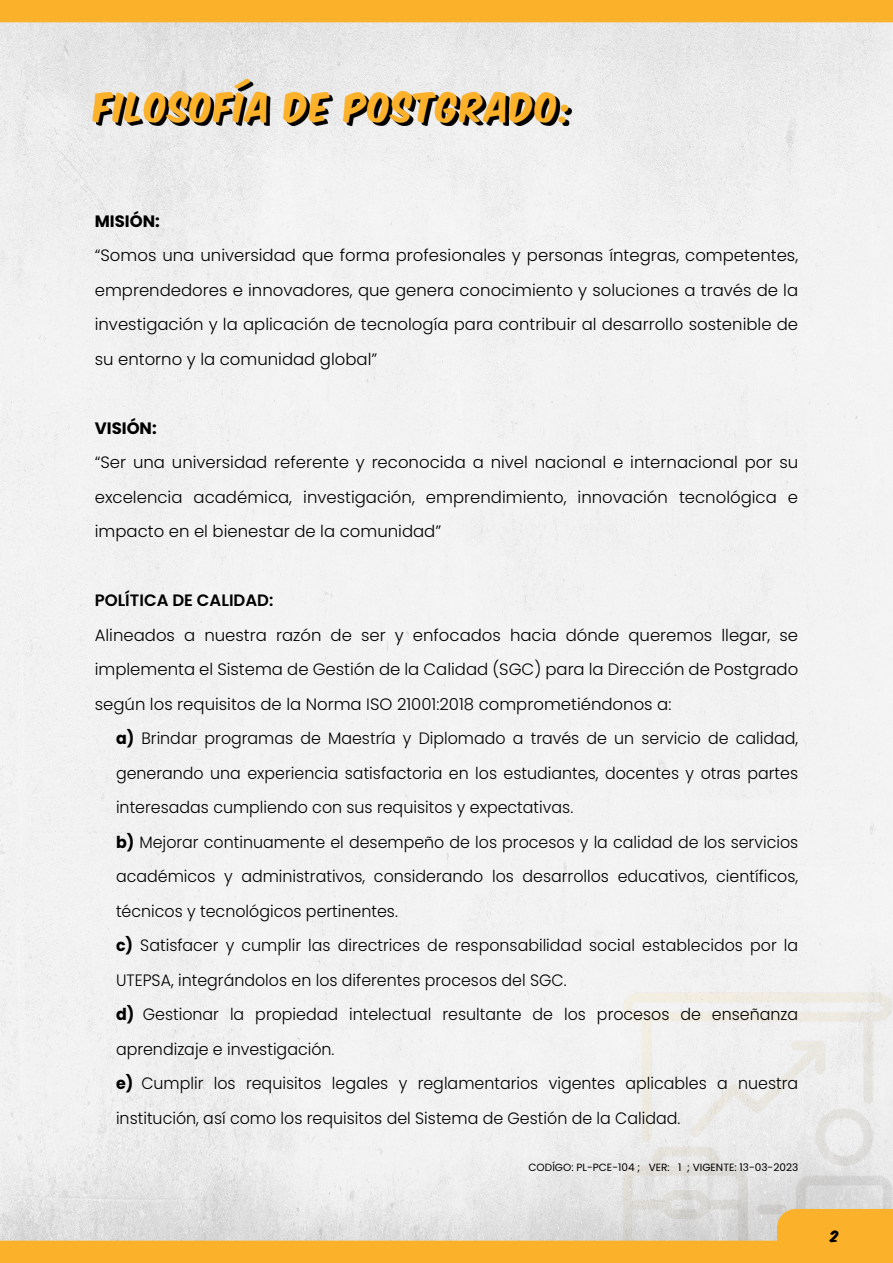
<style>
.page{position:relative;width:893px;height:1263px;background:#fff}
.page>*{position:absolute;margin:0;border:0;box-sizing:border-box;transform-origin:0 0}
.t1{font:34.5px "Komika Axis";letter-spacing:.05em;color:#fcb12b;scale:.94 1}
.t2{font:300 16.5px/34.5px "Poppins";color:#000;scale:.96 1}
.t3{font:300 16.5px/34.5px "Poppins";color:#000;text-align:justify}
.t4{font:600 16.5px "Poppins";color:#000}
.t5{font:700 16.5px "Poppins";color:#000}
.t6{font:13.5px "Komika Axis";color:#000}
.t7{font:10.5px "Poppins";color:#000}
.s1{font-weight:700}
</style>
<div class="page">
<img style="left:0;top:22px;width:893px;height:1219px">
<img style="left:623px;top:992px;width:270px;height:249px">
<div style="left:0;top:1241px;width:893px;height:22px;background:#fcb12a"></div>
<div style="left:0;top:0;width:893px;height:22px;background:#fcb12a"></div>
<div style="left:776px;top:1208px;width:117px;height:55px;background:#fcb12b"></div>
<svg style="left:96px;top:81px;width:475px;height:45px;background:#969696"></svg>
<h1 class="t1" style="left:94px;top:90px;width:509px">FILOSOFÍA DE POSTGRADO:</h1>
<p class="t5" style="left:95px;top:211px;width:67px">MISIÓN:</p>
<p class="t3" style="left:95px;top:238px;width:705px">“Somos una universidad que forma profesionales y personas íntegras, competentes, emprendedores e innovadores, que genera conocimiento y soluciones a través de la investigación y la aplicación de tecnología para contribuir al desarrollo sostenible de su entorno y la comunidad global”</p>
<p class="t5" style="left:95px;top:418px;width:63px">VISIÓN:</p>
<p class="t3" style="left:95px;top:445px;width:705px">“Ser una universidad referente y reconocida a nivel nacional e internacional por su excelencia académica, investigación, emprendimiento, innovación tecnológica e impacto en el bienestar de la comunidad”</p>
<p class="t4" style="left:95px;top:591px;width:180px">POLÍTICA DE CALIDAD:</p>
<p class="t3" style="left:95px;top:618px;width:705px">Alineados a nuestra razón de ser y enfocados hacia dónde queremos llegar, se implementa el Sistema de Gestión de la Calidad (SGC) para la Dirección de Postgrado según los requisitos de la Norma ISO 21001:2018 comprometiéndonos a:</p>
<p class="t2" style="left:116px;top:721px;width:712px"><span class="s1">a)</span> Brindar programas de Maestría y Diplomado a través de un servicio de calidad, generando una experiencia satisfactoria en los estudiantes, docentes y otras partes interesadas cumpliendo con sus requisitos y expectativas.<br><span class="s1">b)</span> Mejorar continuamente el desempeño de los procesos y la calidad de los servicios académicos y administrativos, considerando los desarrollos educativos, científicos, técnicos y tecnológicos pertinentes.<br><span class="s1">c)</span> Satisfacer y cumplir las directrices de responsabilidad social establecidos por la UTEPSA, integrándolos en los diferentes procesos del SGC.<br><span class="s1">d)</span> Gestionar la propiedad intelectual resultante de los procesos de enseñanza aprendizaje e investigación.<br><span class="s1">e)</span> Cumplir los requisitos legales y reglamentarios vigentes aplicables a nuestra institución, así como los requisitos del Sistema de Gestión de la Calidad.</p>
<p class="t7" style="left:529px;top:1162px;width:271px">CODÍGO: PL-PCE-104 ; VER: 1 ; VIGENTE: 13-03-2023</p>
<p class="t6" style="left:831px;top:1229px;width:10px">2</p>
</div>
